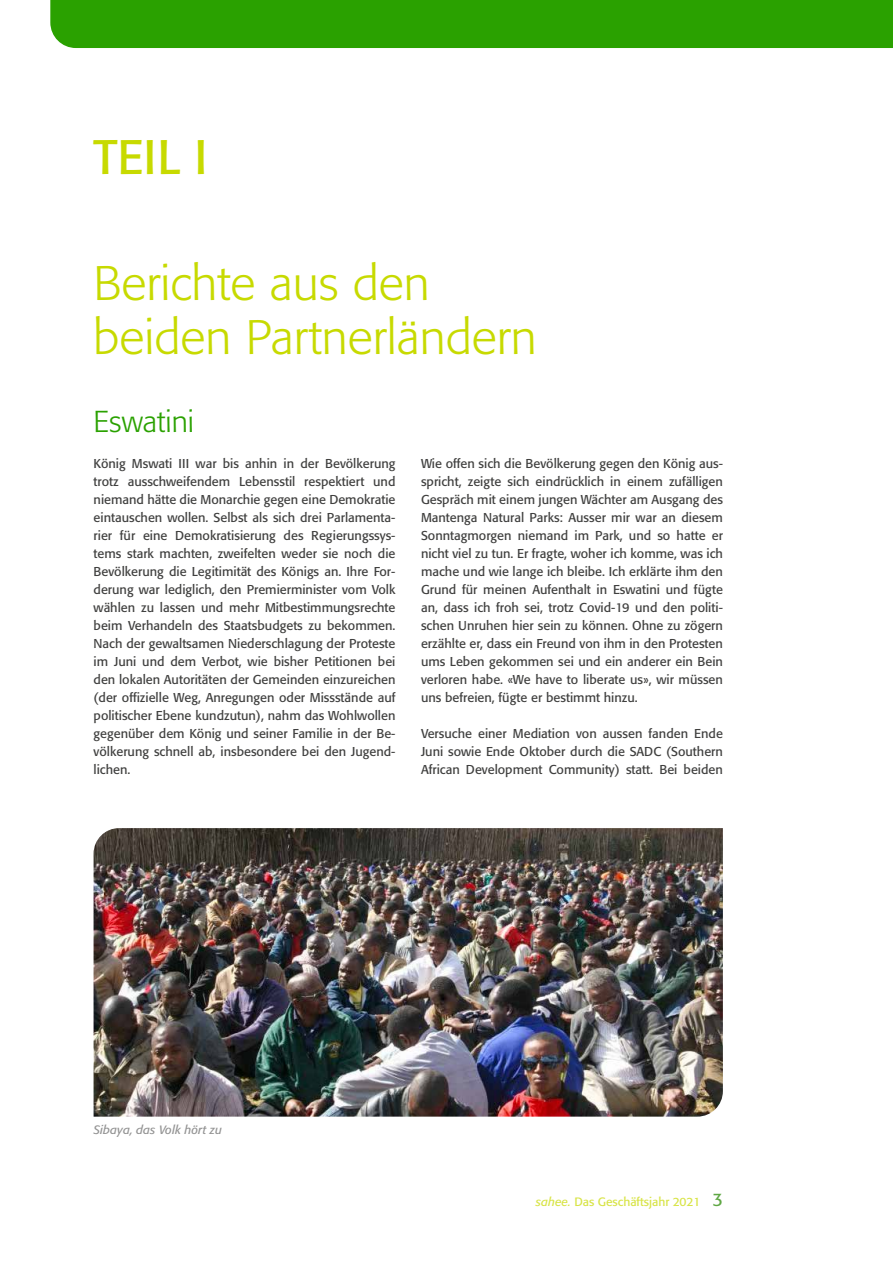
<style>
.page{position:relative;width:893px;height:1263px;background:#fff}
.page>*{position:absolute;margin:0;border:0;box-sizing:border-box;transform-origin:0 0}
.t1{font:300 48px/54px "Formata";color:#c7da00}
.t2{font:48px "Formata";color:#c7da00}
.t3{font:300 30px "Formata";color:#2aa100}
.t4{font:12.75px/18px "Formata";color:#40403f;text-align:justify}
.t5{font:12px "Formata";color:#d8e447}
.t6{font:italic 12px "Formata";color:#949494}
.s1{font-style:italic}
.s2{font-size:18px;color:#5fa744}
</style>
<div class="page">
<div style="left:50px;top:0;width:843px;height:48px;background:#2aa100"></div>
<img style="left:94px;top:828px;width:629px;height:288px">
<h1 class="t2" style="left:94px;top:128px;width:116px">TEIL I</h1>
<h1 class="t1" style="left:94px;top:257px;width:445px">Berichte aus den beiden Partnerländern</h1>
<h2 class="t3" style="left:94px;top:404px;width:102px">Eswatini</h2>
<p class="t4" style="left:94px;top:454px;width:303px">König Mswati III war bis anhin in der Bevölkerung trotz ausschweifendem Lebensstil respektiert und niemand hätte die Monarchie gegen eine Demokratie eintauschen wollen. Selbst als sich drei Parlamenta&shy;rier für eine Demokratisierung des Regierungssys&shy;tems stark machten, zweifelten weder sie noch die Bevölkerung die Legitimität des Königs an. Ihre For&shy;derung war lediglich, den Premierminister vom Volk wählen zu lassen und mehr Mitbestimmungsrechte beim Verhandeln des Staatsbudgets zu bekommen.<br>Nach der gewaltsamen Niederschlagung der Proteste im Juni und dem Verbot, wie bisher Petitionen bei den lokalen Autoritäten der Gemeinden einzureichen (der offizielle Weg, Anregungen oder Missstände auf politischer Ebene kundzutun), nahm das Wohlwollen gegenüber dem König und seiner Familie in der Be&shy;völkerung schnell ab, insbesondere bei den Jugend&shy;lichen.</p>
<p class="t4" style="left:421px;top:455px;width:303px">Wie offen sich die Bevölkerung gegen den König aus&shy;spricht, zeigte sich eindrücklich in einem zufälligen Gespräch mit einem jungen Wächter am Ausgang des Mantenga Natural Parks: Ausser mir war an diesem Sonntagmorgen niemand im Park, und so hatte er nicht viel zu tun. Er fragte, woher ich komme, was ich mache und wie lange ich bleibe. Ich erklärte ihm den Grund für meinen Aufenthalt in Eswatini und fügte an, dass ich froh sei, trotz Covid-19 und den politi&shy;schen Unruhen hier sein zu können. Ohne zu zögern erzählte er, dass ein Freund von ihm in den Protesten ums Leben gekommen sei und ein anderer ein Bein verloren habe. «We have to liberate us», wir müssen uns befreien, fügte er bestimmt hinzu.</p>
<p class="t4" style="left:421px;top:725px;width:303px">Versuche einer Mediation von aussen fanden Ende Juni sowie Ende Oktober durch die SADC (Southern African Development Community) statt. Bei beiden</p>
<p class="t6" style="left:94px;top:1123px;width:130px">Sibaya, das Volk hört zu</p>
<p class="t5" style="left:536px;top:1194px;width:188px"><span class="s1">sahee.</span> Das Geschäftsjahr 2021 <span class="s2">3</span></p>
</div>
